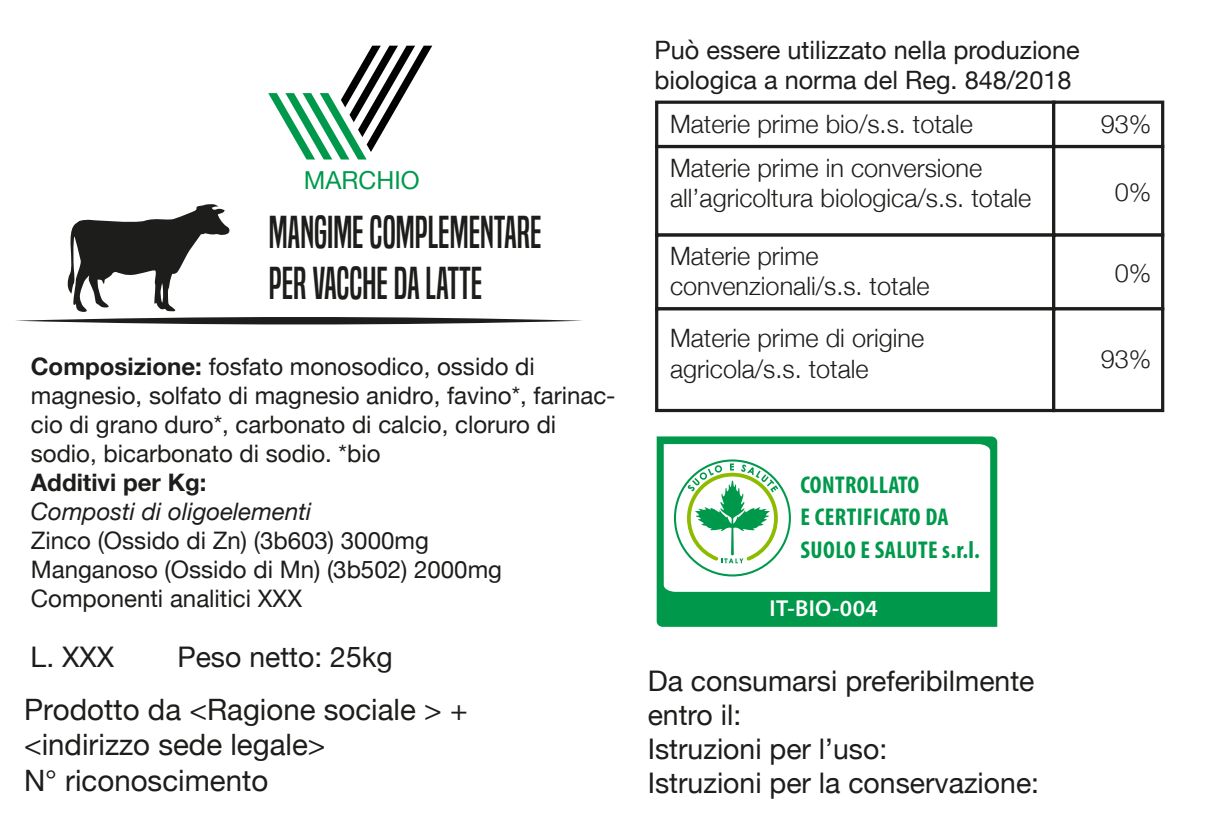
<style>
.page{position:relative;width:1205px;height:828px;background:#fff}
.page>*{position:absolute;margin:0;border:0;box-sizing:border-box;transform-origin:0 0}
.t1{font:43px/51.5px "Built Titling Rg";color:#1d1d1b;scale:.91 1}
.t2{font:29.5px/35.2px "Helvetica Neue";color:#1d1d1b}
.t3{font:28.25px/34px "Helvetica Neue";color:#1d1d1b}
.t4{font:300 25.25px/30.2px "Helvetica Neue";color:#1d1d1b}
.t5{font:25.25px/30.2px "Helvetica Neue";color:#1d1d1b}
.t6{font:24.75px "Helvetica Neue";color:#00994c}
.t7{font:700 condensed 24.5px/32.5px "Myriad Pro";letter-spacing:.015em;color:#00994c}
.t8{font:24px/29px "Helvetica Neue";color:#1d1d1b}
.t9{font:italic 24px "Helvetica Neue";color:#1d1d1b}
.t10{font:700 24px "Helvetica Neue";color:#1d1d1b}
.t11{font:600 23px "Myriad Pro";letter-spacing:.015em;color:#fff}
.s1{font-weight:700}
</style>
<div class="page">
<div style="left:655px;top:145px;width:400px;height:92px;background:#fff;border:3px solid #1d1d1b"></div>
<div style="left:1052px;top:145px;width:112px;height:92px;background:#fff;border:3px solid #1d1d1b"></div>
<div style="left:655px;top:100px;width:400px;height:48px;background:#fff;border:3px solid #1d1d1b"></div>
<div style="left:1052px;top:100px;width:112px;height:48px;background:#fff;border:3px solid #1d1d1b"></div>
<div style="left:655px;top:233px;width:400px;height:77px;background:#fff;border:3px solid #1d1d1b"></div>
<div style="left:1052px;top:233px;width:112px;height:77px;background:#fff;border:3px solid #1d1d1b"></div>
<div style="left:655px;top:307px;width:400px;height:105px;background:#fff;border:3px solid #1d1d1b"></div>
<div style="left:1052px;top:307px;width:112px;height:105px;background:#fff;border:3px solid #1d1d1b"></div>
<svg style="left:15px;top:204px;width:567px;height:121px"></svg>
<svg style="left:268px;top:46px;width:164px;height:113px"></svg>
<div style="left:657px;top:436px;width:340px;height:190px;background:#00994c"></div>
<svg style="left:664px;top:444px;width:326px;height:147px"></svg>
<svg style="left:674px;top:459px;width:117px;height:117px"></svg>
<p class="t5" style="left:654px;top:36px;width:427px">Può essere utilizzato nella produzione biologica a norma del Reg. 848/2018</p>
<p class="t4" style="left:670px;top:101px;width:314px;line-height:43.8px">Materie prime bio/s.s. totale<br>Materie prime in conversione</p>
<p class="t4" style="left:670px;top:181px;width:363px">all’agricoltura biologica/s.s. totale</p>
<p class="t4" style="left:670px;top:238px;width:261px">Materie prime convenzionali/s.s. totale</p>
<p class="t4" style="left:670px;top:321px;width:256px">Materie prime di origine agricola/s.s. totale</p>
<p class="t4" style="left:1100px;top:107px;width:52px">93%</p>
<p class="t6" style="left:304px;top:162px;width:117px">MARCHIO</p>
<p class="t4" style="left:1114px;top:175px;width:38px">0%</p>
<h1 class="t1" style="left:269px;top:206px;width:302px">MANGIME COMPLEMENTARE<br>PER VACCHE DA LATTE</h1>
<p class="t4" style="left:1114px;top:256px;width:38px">0%</p>
<p class="t8" style="left:31px;top:353px;width:505px"><span class="s1">Composizione:</span> fosfato monosodico, ossido di</p>
<p class="t4" style="left:1100px;top:342px;width:52px">93%</p>
<p class="t8" style="left:31px;top:382px;width:586px">magnesio, solfato di magnesio anidro, favino*, farinac&shy;cio di grano duro*, carbonato di calcio, cloruro di sodio, bicarbonato di sodio. *bio</p>
<p class="t10" style="left:31px;top:463px;width:177px">Additivi per Kg:</p>
<p class="t9" style="left:31px;top:494px;width:282px">Composti di oligoelementi</p>
<p class="t8" style="left:31px;top:527px;width:473px">Zinco (Ossido di Zn) (3b603) 3000mg<br>Manganoso (Ossido di Mn) (3b502) 2000mg<br>Componenti analitici XXX</p>
<p class="t3" style="left:31px;top:641px;width:85px">L. XXX</p>
<p class="t3" style="left:177px;top:641px;width:217px">Peso netto: 25kg</p>
<p class="t3" style="left:648px;top:665px;width:393px">Da consumarsi preferibilmente entro il:<br>Istruzioni per l’uso:<br>Istruzioni per la conservazione:</p>
<p class="t7" style="left:800px;top:467px;width:181px">CONTROLLATO<br>E CERTIFICATO DA<br>SUOLO E SALUTE s.r.l.</p>
<p class="t11" style="left:769px;top:594px;width:110px">IT-BIO-004</p>
<p class="t2" style="left:24px;top:693px;width:445px">Prodotto da &lt;Ragione sociale &gt; + &lt;indirizzo sede legale&gt;<br>N° riconoscimento</p>
</div>
